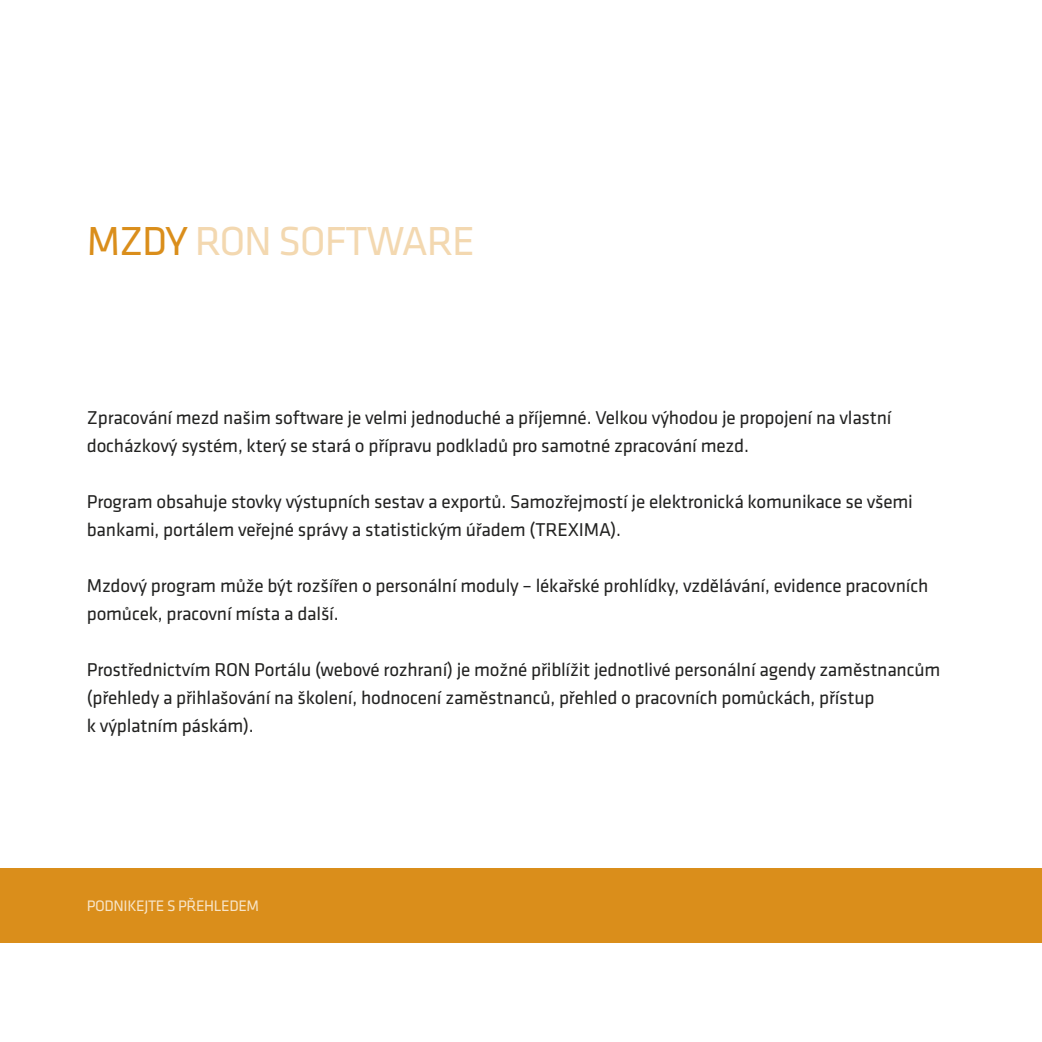
<style>
.page{position:relative;width:1042px;height:1042px;background:#fff}
.page>*{position:absolute;margin:0;border:0;box-sizing:border-box;transform-origin:0 0}
.t1{font:42px "Klavika";letter-spacing:-.03em;color:#f3d8b0}
.t2{font:19.25px/28px "Klavika";letter-spacing:-.01em;color:#222221}
.t3{font:15.75px "Klavika";letter-spacing:-.025em;color:#f7e4c7}
.s1{color:#da8e1b}
</style>
<div class="page">
<div style="left:0;top:868px;width:1042px;height:75px;background:#da8e1b"></div>
<h1 class="t1" style="left:87px;top:218px;width:383px"><span class="s1">Mzdy</span> Ron software</h1>
<p class="t2" style="left:87px;top:404px;width:806px">Zpracování mezd našim software je velmi jednoduché a příjemné. Velkou výhodou je propojení na vlastní docházkový systém, který se stará o přípravu podkladů pro samotné zpracování mezd.</p>
<p class="t2" style="left:87px;top:488px;width:827px">Program obsahuje stovky výstupních sestav a exportů. Samozřejmostí je elektronická komunikace se všemi bankami, portálem veřejné správy a statistickým úřadem (TREXIMA).</p>
<p class="t2" style="left:87px;top:572px;width:843px">Mzdový program může být rozšířen o personální moduly – lékařské prohlídky, vzdělávání, evidence pracovních pomůcek, pracovní místa a další.</p>
<p class="t2" style="left:87px;top:656px;width:140px">Prostřednictvím RON</p>
<p class="t2" style="left:87px;top:656px;width:855px;text-indent:167px">Portálu (webové rozhraní) je možné přiblížit jednotlivé personální agendy zaměstnancům (přehledy a přihlašování na školení, hodnocení zaměstnanců, přehled o pracovních pomůckách, přístup<br>k výplatním páskám).</p>
<p class="t3" style="left:87px;top:897px;width:162px">podnikejte s přehledem</p>
</div>
